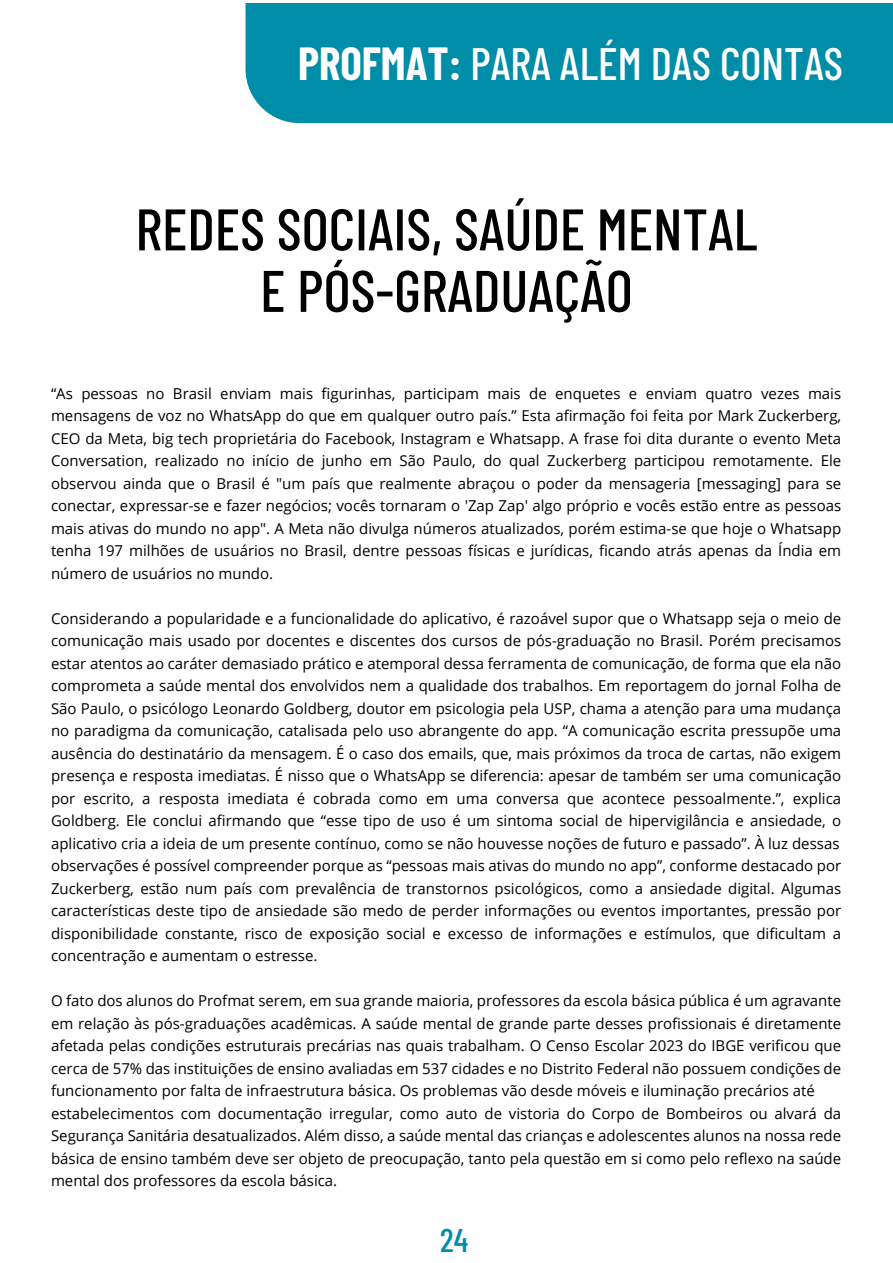
<style>
.page{position:relative;width:893px;height:1263px;background:#fff}
.page>*{position:absolute;margin:0;border:0;box-sizing:border-box;transform-origin:0 0}
.t1{font:500 58.5px/61.5px "Barlow Condensed";color:#000;text-align:center}
.t2{font:500 45.3px "Barlow Condensed";color:#fff}
.t3{font:500 32.85px "Barlow Condensed";color:#008da8}
.t4{font:15px/22.5px "Open Sans";color:#000;text-align:justify}
.s1{font-weight:700}
</style>
<div class="page">
<div style="left:246px;top:4px;width:647px;height:119px;background:#008da8"></div>
<h2 class="t2" style="left:298px;top:31px;width:547px"><span class="s1">PROFMAT:</span> PARA ALÉM DAS CONTAS</h2>
<h1 class="t1" style="left:136px;top:194px;width:623px">REDES SOCIAIS, SAÚDE MENTAL<br>E PÓS-GRADUAÇÃO</h1>
<p class="t4" style="left:51px;top:382px;width:792px">“As pessoas no Brasil enviam mais figurinhas, participam mais de enquetes e enviam quatro vezes mais mensagens de voz no WhatsApp do que em qualquer outro país.” Esta afirmação foi feita por Mark Zuckerberg, CEO da Meta, big tech proprietária do Facebook, Instagram e Whatsapp. A frase foi dita durante o evento Meta Conversation, realizado no início de junho em São Paulo, do qual Zuckerberg participou remotamente. Ele observou ainda que o Brasil é "um país que realmente abraçou o poder da mensageria [messaging] para se conectar, expressar-se e fazer negócios; vocês tornaram o 'Zap Zap' algo próprio e vocês estão entre as pessoas mais ativas do mundo no app". A Meta não divulga números atualizados, porém estima-se que hoje o Whatsapp tenha 197 milhões de usuários no Brasil, dentre pessoas físicas e jurídicas, ficando atrás apenas da Índia em número de usuários no mundo.</p>
<p class="t4" style="left:51px;top:607px;width:792px">Considerando a popularidade e a funcionalidade do aplicativo, é razoável supor que o Whatsapp seja o meio de comunicação mais usado por docentes e discentes dos cursos de pós-graduação no Brasil. Porém precisamos estar atentos ao caráter demasiado prático e atemporal dessa ferramenta de comunicação, de forma que ela não comprometa a saúde mental dos envolvidos nem a qualidade dos trabalhos. Em reportagem do jornal Folha de São Paulo, o psicólogo Leonardo Goldberg, doutor em psicologia pela USP, chama a atenção para uma mudança no paradigma da comunicação, catalisada pelo uso abrangente do app. “A comunicação escrita pressupõe uma ausência do destinatário da mensagem. É o caso dos emails, que, mais próximos da troca de cartas, não exigem presença e resposta imediatas. É nisso que o WhatsApp se diferencia: apesar de também ser uma comunicação por escrito, a resposta imediata é cobrada como em uma conversa que acontece pessoalmente.”, explica Goldberg. Ele conclui afirmando que “esse tipo de uso é um sintoma social de hipervigilância e ansiedade, o aplicativo cria a ideia de um presente contínuo, como se não houvesse noções de futuro e passado”. À luz dessas observações é possível compreender porque as “pessoas mais ativas do mundo no app”, conforme destacado por Zuckerberg, estão num país com prevalência de transtornos psicológicos, como a ansiedade digital. Algumas características deste tipo de ansiedade são medo de perder informações ou eventos importantes, pressão por disponibilidade constante, risco de exposição social e excesso de informações e estímulos, que dificultam a concentração e aumentam o estresse.</p>
<p class="t4" style="left:51px;top:989px;width:792px;text-align:left">O fato dos alunos do Profmat serem, em sua grande maioria, professores da escola básica pública é um agravante em relação às pós-graduações acadêmicas. A saúde mental de grande parte desses profissionais é diretamente afetada pelas condições estruturais precárias nas quais trabalham. O Censo Escolar 2023 do IBGE verificou que cerca de 57% das instituições de ensino avaliadas em 537 cidades e no Distrito Federal não possuem condições de funcionamento por falta de infraestrutura básica. Os problemas vão desde móveis e iluminação precários até estabelecimentos com documentação irregular, como auto de vistoria do Corpo de Bombeiros ou alvará da Segurança Sanitária desatualizados. Além disso, a saúde mental das crianças e adolescentes alunos na nossa rede básica de ensino também deve ser objeto de preocupação, tanto pela questão em si como pelo reflexo na saúde mental dos professores da escola básica.</p>
<h3 class="t3" style="left:440px;top:1217px;width:30px">24</h3>
</div>
